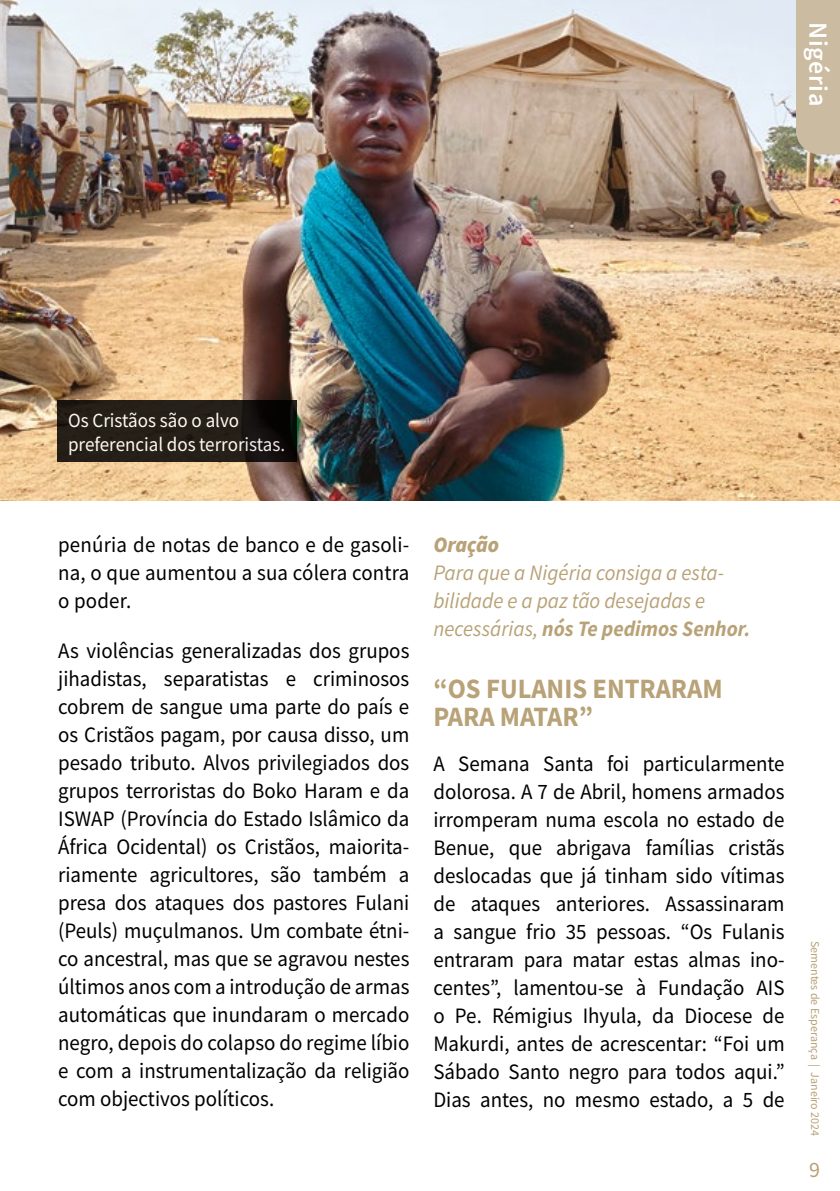
<style>
.page{position:relative;width:840px;height:1191px;background:#fff}
.page>*{position:absolute;margin:0;border:0;box-sizing:border-box;transform-origin:0 0}
.t1{font:700 28px/28px "Source Sans Pro";color:#b8a277;scale:.95 1}
.t2{font:600 26px "Source Sans Pro";letter-spacing:.025em;color:#fff}
.t3{font:22px/28px "Source Sans Pro";color:#000;text-align:justify;scale:.95 1}
.t4{font:italic 22px/28px "Source Sans Pro";color:#b8a277;scale:.95 1}
.t5{font:italic 900 22px "Source Sans Pro";color:#b8a277;scale:.95 1}
.t6{font:22px "Source Sans Pro";color:#b8a277}
.t7{font:20px/24px "Source Sans Pro";color:#fff;scale:.95 1}
.t8{font:12px "Source Sans Pro";color:#b8a277}
.s1{font-weight:700}
</style>
<div class="page">
<img style="left:0;top:0;width:839px;height:500px">
<svg style="left:57px;top:400px;width:239px;height:62px;background:#1f1a14"></svg>
<div style="left:795px;top:0;width:44px;height:154px;background:#cbbba0"></div>
<p class="t2" style="left:834px;top:22px;width:85px;rotate:90deg">Nigéria</p>
<p class="t7" style="left:68px;top:408px;width:230px">Os Cristãos são o alvo preferencial dos terroristas.</p>
<p class="t3" style="left:58px;top:530px;width:371px">penúria de notas de banco e de gasoli&shy;na, o que aumentou a sua cólera contra o poder.</p>
<p class="t3" style="left:58px;top:637px;width:371px">As violências generalizadas dos grupos jihadistas, separatistas e criminosos cobrem de sangue uma parte do país e os Cristãos pagam, por causa disso, um pesado tributo. Alvos privilegiados dos grupos terroristas do Boko Haram e da ISWAP (Província do Estado Islâmico da África Ocidental) os Cristãos, maiorita&shy;riamente agricultores, são também a presa dos ataques dos pastores Fulani (Peuls) muçulmanos. Um combate étni&shy;co ancestral, mas que se agravou nestes últimos anos com a introdução de armas automáticas que inundaram o mercado negro, depois do colapso do regime líbio e com a instrumentalização da religião com objectivos políticos.</p>
<p class="t5" style="left:433px;top:529px;width:71px">Oração</p>
<p class="t4" style="left:433px;top:558px;width:335px">Para que a Nigéria consiga a esta&shy;bilidade e a paz tão desejadas e necessárias, <span class="s1">nós Te pedimos Senhor.</span></p>
<p class="t1" style="left:433px;top:674px;width:306px">“OS FULANIS ENTRARAM<br>PARA MATAR”</p>
<p class="t3" style="left:433px;top:749px;width:371px">A Semana Santa foi particularmente dolorosa. A 7 de Abril, homens armados irromperam numa escola no estado de Benue, que abrigava famílias cristãs deslocadas que já tinham sido vítimas de ataques anteriores. Assassinaram a sangue frio 35 pessoas. “Os Fulanis entraram para matar estas almas ino&shy;centes”, lamentou-se à Fundação AIS o Pe. Rémigius Ihyula, da Diocese de Makurdi, antes de acrescentar: “Foi um Sábado Santo negro para todos aqui.” Dias antes, no mesmo estado, a 5 de</p>
<p class="t8" style="left:822px;top:940px;width:197px;rotate:90deg">Sementes de Esperança | Janeiro 2024</p>
<p class="t6" style="left:808px;top:1155px;width:12px">9</p>
</div>
